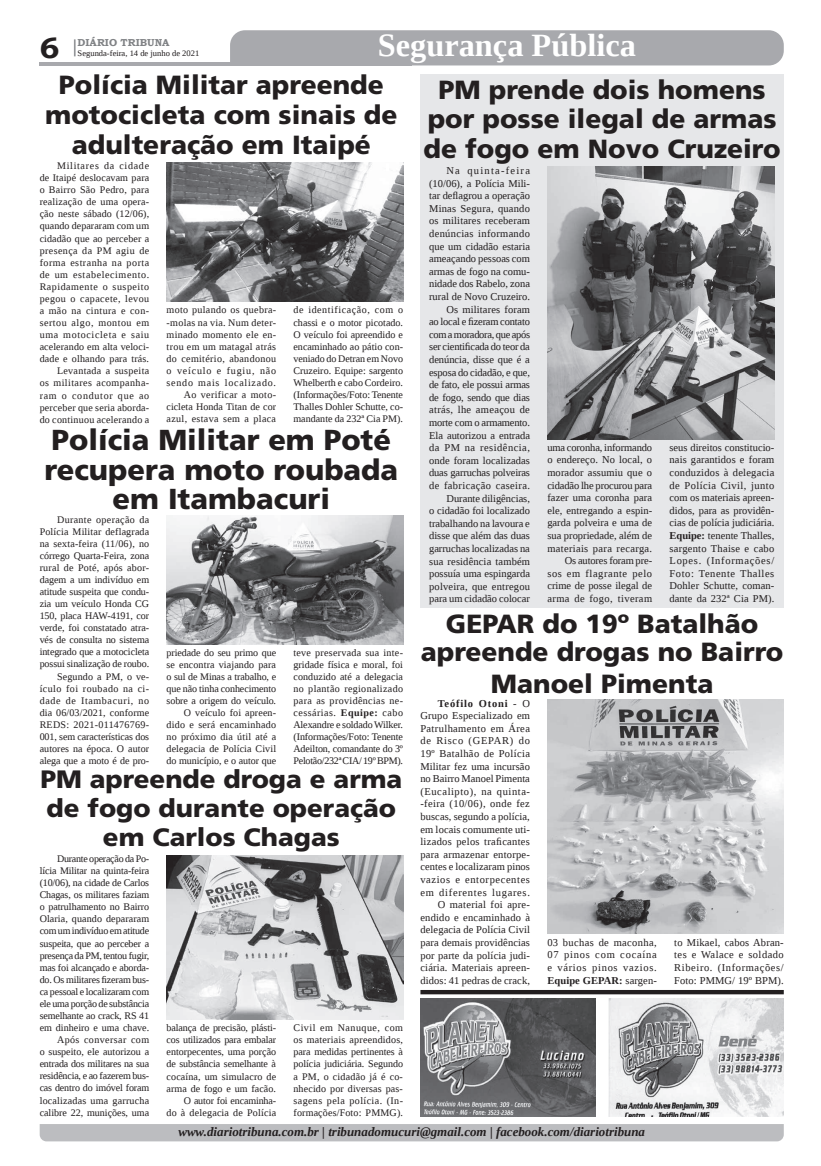
<style>
.page{position:relative;width:821px;height:1166px;background:#fff}
.page>*{position:absolute;margin:0;border:0;box-sizing:border-box;transform-origin:0 0}
.t1{font:700 32.38px "Liberation Serif";color:#fff}
.t2{font:700 29.31px "Bookman Old Style";color:#231f20}
.t3{font:900 28.88px/29.8px "Frutiger LT Std";color:#231f20;text-align:center}
.t4{font:900 26.25px/29.8px "Frutiger LT Std";color:#231f20;text-align:center}
.t5{font:900 25.2px/29.1px "Frutiger LT Std";color:#231f20;text-align:center}
.t6{font:italic 700 12.95px "Liberation Serif";color:#231f20}
.t7{font:10.5px/12.6px "Liberation Serif";letter-spacing:.01em;color:#231f20;text-align:right}
.t8{font:10.06px/12.1px "Liberation Serif";letter-spacing:.005em;color:#231f20;text-align:right}
.t9{font:10.06px/12.1px "Liberation Serif";letter-spacing:.03em;color:#231f20;text-align:right}
.t10{font:10.06px/12.1px "Liberation Serif";letter-spacing:-.015em;color:#231f20;text-align:right}
.t11{font:700 10.06px "Bookman Old Style";color:#808285}
.t12{font:8.4px "Liberation Serif";color:#231f20}
.s1{font-weight:700}
</style>
<div class="page">
<svg style="left:74px;top:39px;width:2px;height:17px"></svg>
<hr style="left:40px;top:62px;width:372px;height:3px;background:#a8a9ad">
<div style="left:230px;top:30px;width:554px;height:35px;background:#a8a9ad"></div>
<div style="left:40px;top:1124px;width:744px;height:17px;background:#bcbdc0"></div>
<div style="left:420px;top:74px;width:364px;height:534px;background:#e6e7e9"></div>
<img style="left:547px;top:167px;width:227px;height:273px">
<img style="left:547px;top:699px;width:237px;height:234px">
<img style="left:167px;top:162px;width:236px;height:140px">
<img style="left:167px;top:515px;width:236px;height:130px">
<img style="left:167px;top:855px;width:236px;height:164px">
<img style="left:609px;top:998px;width:175px;height:118px">
<img style="left:420px;top:998px;width:176px;height:118px">
<hr style="left:420px;top:990px;width:364px;height:4px;background:#231f20">
<h1 class="t1" style="left:378px;top:24px;width:260px">Segurança Pública</h1>
<h3 class="t4" style="left:45px;top:70px;width:354px">Polícia Militar apreende motocicleta com sinais de adulteração em Itaipé</h3>
<p class="t11" style="left:78px;top:35px;width:93px">DIÁRIO TRIBUNA</p>
<h2 class="t2" style="left:40px;top:27px;width:21px">6</h2>
<p class="t12" style="left:78px;top:48px;width:123px">Segunda-feira, 14 de junho de 2021</p>
<h3 class="t4" style="left:424px;top:74px;width:359px">PM prende dois homens por posse ilegal de armas de fogo em Novo Cruzeiro</h3>
<p class="t7" style="left:429px;top:164px;width:102px">Na quinta-feira (10/06), a Polícia Mili&shy;tar deflagrou a operação<br>Minas Segura, quando os militares receberam denúncias informando que um cidadão estaria ameaçando pessoas com armas de fogo na comu&shy;nidade dos Rabelo, zona rural de Novo Cruzeiro.<br>Os militares foram<br>ao local e fizeram contato com a moradora, que após ser cientificada do teor da denúncia, disse que é a esposa do cidadão, e que, de fato, ele possui armas de fogo, sendo que dias atrás, lhe ameaçou de morte com o armamento.<br>Ela autorizou a entrada da PM na residência, onde foram localizadas duas garruchas polveiras de fabricação caseira.<br>Durante diligências,<br>o cidadão foi localizado trabalhando na lavoura e disse que além das duas garruchas localizadas na sua residência também possuía uma espingarda polveira, que entregou para um cidadão colocar</p>
<p class="t9" style="left:40px;top:160px;width:111px">Militares da cidade<br>de Itaipé deslocavam para o Bairro São Pedro, para realização de uma opera&shy;ção neste sábado (12/06), quando depararam com um cidadão que ao perceber a presença da PM agiu de forma estranha na porta de um estabelecimento.<br>Rapidamente o suspeito pegou o capacete, levou a mão na cintura e con&shy;sertou algo, montou em uma motocicleta e saiu acelerando em alta veloci&shy;dade e olhando para trás.<br>Levantada a suspeita<br>os militares acompanha&shy;ram o condutor que ao perceber que seria aborda&shy;do continuou acelerando a</p>
<p class="t9" style="left:167px;top:304px;width:111px">moto pulando os quebra--molas na via. Num deter&shy;minado momento ele en&shy;trou em um matagal atrás do cemitério, abandonou o veículo e fugiu, não sendo mais localizado.<br>Ao verificar a moto&shy;cicleta Honda Titan de cor azul, estava sem a placa</p>
<p class="t8" style="left:293px;top:304px;width:111px;text-align:justify">de identificação, com o chassi e o motor picotado.<br>O veículo foi apreendido e encaminhado ao pátio con&shy;veniado do Detran em Novo Cruzeiro. Equipe: sargento Whelberth e cabo Cordeiro. (Informações/Foto: Tenente Thalles Dohler Schutte, co&shy;mandante da 232ª Cia PM).</p>
<h3 class="t3" style="left:45px;top:425px;width:355px">Polícia Militar em Poté recupera moto roubada em Itambacuri</h3>
<p class="t7" style="left:547px;top:441px;width:106px">uma coronha, informando o endereço. No local, o morador assumiu que o cidadão lhe procurou para fazer uma coronha para ele, entregando a espin&shy;garda polveira e uma de sua propriedade, além de materiais para recarga.<br>Os autores foram pre-<br>sos em flagrante pelo crime de posse ilegal de arma de fogo, tiveram</p>
<p class="t7" style="left:670px;top:441px;width:106px;text-align:justify">seus direitos constitucio&shy;nais garantidos e foram conduzidos à delegacia de Polícia Civil, junto com os materiais apreen&shy;didos, para as providên&shy;cias de polícia judiciária.<br><span class="s1">Equipe:</span> tenente Thalles, sargento Thaise e cabo Lopes. (Informações/ Foto: Tenente Thalles Dohler Schutte, coman&shy;dante da 232ª Cia PM).</p>
<p class="t8" style="left:40px;top:513px;width:111px">Durante operação da<br>Polícia Militar deflagrada na sexta-feira (11/06), no córrego Quarta-Feira, zona rural de Poté, após abor&shy;dagem a um indivíduo em atitude suspeita que condu&shy;zia um veículo Honda CG<br>150, placa HAW-4191, cor verde, foi constatado atra&shy;vés de consulta no sistema integrado que a motocicleta possui sinalização de roubo.<br>Segundo a PM, o ve&shy;ículo foi roubado na ci&shy;dade de Itambacuri, no dia 06/03/2021, conforme<br>REDS: 2021-011476769-<br>001, sem características dos autores na época. O autor alega que a moto é de pro-</p>
<h3 class="t4" style="left:421px;top:610px;width:364px;line-height:28px">GEPAR do 19º Batalhão apreende drogas no Bairro</h3>
<h3 class="t4" style="left:491px;top:668px;width:224px">Manoel Pimenta</h3>
<p class="t8" style="left:167px;top:646px;width:111px">priedade do seu primo que se encontra viajando para o sul de Minas a trabalho, e que não tinha conhecimento sobre a origem do veículo.<br>O veículo foi apreen&shy;dido e será encaminhado no próximo dia útil até a delegacia de Polícia Civil do município, e o autor que</p>
<p class="t8" style="left:293px;top:646px;width:111px;text-align:justify">teve preservada sua inte&shy;gridade física e moral, foi conduzido até a delegacia no plantão regionalizado para as providências ne&shy;cessárias. <span class="s1">Equipe:</span> cabo Alexandre e soldado Wilker. (Informações/Foto: Tenente Adeilton, comandante do 3º Pelotão/232ª CIA/ 19º BPM).</p>
<p class="t7" style="left:420px;top:697px;width:111px"><span class="s1">Teófilo Otoni</span> - O<br>Grupo Especializado em<br>Patrulhamento em Área de Risco (GEPAR) do<br>19º Batalhão de Polícia<br>Militar fez uma incursão no Bairro Manoel Pimenta (Eucalipto), na quinta--feira (10/06), onde fez buscas, segundo a polícia, em locais comumente uti&shy;lizados pelos traficantes para armazenar entorpe&shy;centes e localizaram pinos vazios e entorpecentes em diferentes lugares.<br>O material foi apre&shy;endido e encaminhado à delegacia de Polícia Civil para demais providências por parte da polícia judi&shy;ciária. Materiais apreen&shy;didos: 41 pedras de crack,</p>
<h3 class="t5" style="left:40px;top:764px;width:364px">PM apreende droga e arma de fogo durante operação em Carlos Chagas</h3>
<p class="t10" style="left:40px;top:852px;width:111px">Durante operação da Po&shy;lícia Militar na quinta-feira (10/06), na cidade de Carlos<br>Chagas, os militares faziam o patrulhamento no Bairro<br>Olaria, quando depararam com um indivíduo em atitude suspeita, que ao perceber a presença da PM, tentou fugir, mas foi alcançado e aborda&shy;do. Os militares fizeram bus&shy;ca pessoal e localizaram com ele uma porção de substância semelhante ao crack, RS 41 em dinheiro e uma chave.<br>Após conversar com<br>o suspeito, ele autorizou a entrada dos militares na sua residência, e ao fazerem bus&shy;cas dentro do imóvel foram localizadas uma garrucha calibre 22, munições, uma</p>
<p class="t7" style="left:547px;top:936px;width:111px;text-align:justify">03 buchas de maconha, 07 pinos com cocaína e vários pinos vazios.<br><span class="s1">Equipe GEPAR:</span> sargen-</p>
<p class="t7" style="left:674px;top:936px;width:111px;text-align:justify">to Mikael, cabos Abran&shy;tes e Walace e soldado Ribeiro. (Informações/ Foto: PMMG/ 19º BPM).</p>
<p class="t8" style="left:167px;top:1022px;width:111px">balança de precisão, plásti&shy;cos utilizados para embalar entorpecentes, uma porção de substância semelhante à cocaína, um simulacro de arma de fogo e um facão.<br>O autor foi encaminha-<br>do à delegacia de Polícia</p>
<p class="t8" style="left:293px;top:1022px;width:111px;text-align:justify">Civil em Nanuque, com os materiais apreendidos, para medidas pertinentes à polícia judiciária. Segundo a PM, o cidadão já é co&shy;nhecido por diversas pas&shy;sagens pela polícia. (In&shy;formações/Foto: PMMG).</p>
<p class="t6" style="left:178px;top:1123px;width:468px">www.diariotribuna.com.br | tribunadomucuri@gmail.com | facebook.com/diariotribuna</p>
</div>
